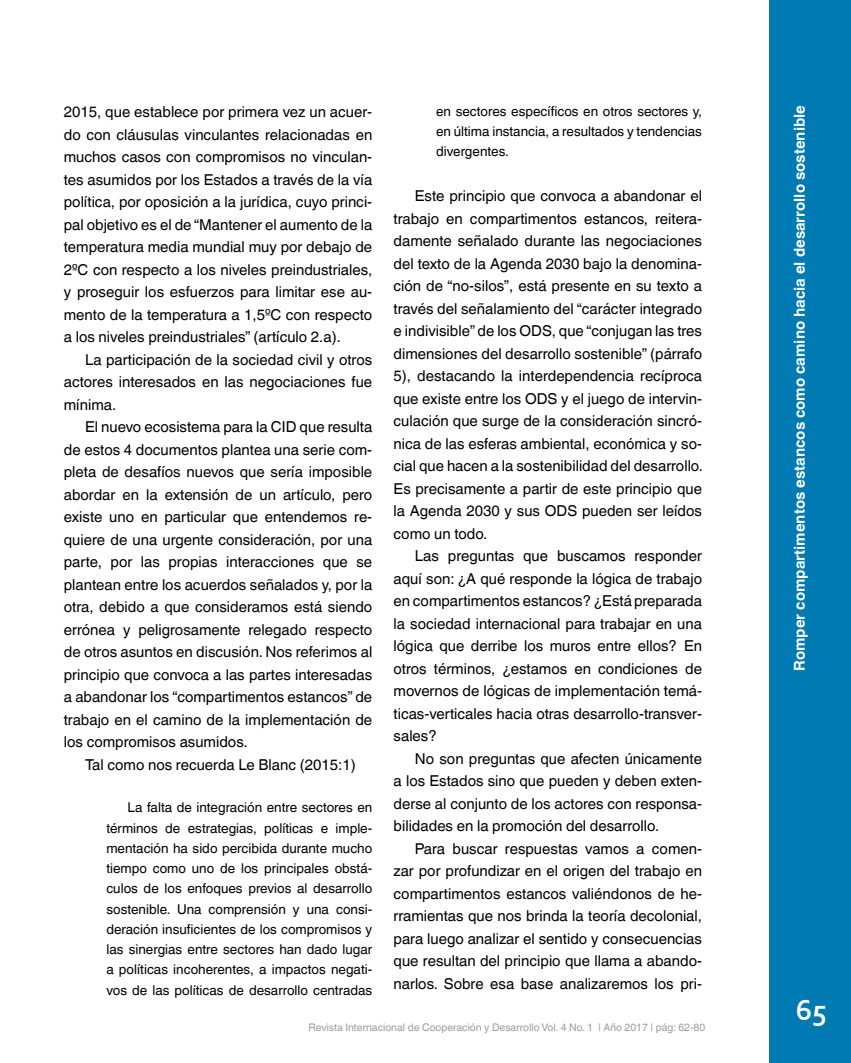
<style>
.page{position:relative;width:851px;height:1063px;background:#fff}
.page>*{position:absolute;margin:0;border:0;box-sizing:border-box;transform-origin:0 0}
.t1{font:700 30px "Corbel";color:#fff}
.t2{font:15px/22.5px "Helvetica World";color:#000;text-align:justify}
.t3{font:700 15px "Helvetica World";color:#fff}
.t4{font:13.5px/20.2px "Helvetica World";color:#000;text-align:justify}
.t5{font:10.5px "Helvetica World";color:#9d9d9c}
</style>
<div class="page">
<div style="left:769px;top:0;width:81px;height:1063px;background:#007ab3"></div>
<p class="t2" style="left:64px;top:101px;width:310px">2015, que establece por primera vez un acuer&shy;do con cláusulas vinculantes relacionadas en muchos casos con compromisos no vinculan&shy;tes asumidos por los Estados a través de la vía política, por oposición a la jurídica, cuyo princi&shy;pal objetivo es el de “Mantener el aumento de la temperatura media mundial muy por debajo de 2ºC con respecto a los niveles preindustriales, y proseguir los esfuerzos para limitar ese au&shy;mento de la temperatura a 1,5ºC con respecto a los niveles preindustriales” (artículo 2.a).</p>
<p class="t2" style="left:64px;top:348px;width:310px;text-indent:21px">La participación de la sociedad civil y otros actores interesados en las negociaciones fue mínima.</p>
<p class="t2" style="left:64px;top:416px;width:310px;text-indent:21px">El nuevo ecosistema para la CID que resulta de estos 4 documentos plantea una serie com&shy;pleta de desafíos nuevos que sería imposible abordar en la extensión de un artículo, pero existe uno en particular que entendemos re&shy;quiere de una urgente consideración, por una parte, por las propias interacciones que se plantean entre los acuerdos señalados y, por la otra, debido a que consideramos está siendo errónea y peligrosamente relegado respecto de otros asuntos en discusión. Nos referimos al principio que convoca a las partes interesadas a abandonar los “compartimentos estancos” de trabajo en el camino de la implementación de los compromisos asumidos.</p>
<p class="t2" style="left:85px;top:753px;width:272px">Tal como nos recuerda Le Blanc (2015:1)</p>
<p class="t4" style="left:106px;top:798px;width:267px;text-indent:21px">La falta de integración entre sectores en términos de estrategias, políticas e imple&shy;mentación ha sido percibida durante mucho tiempo como uno de los principales obstá&shy;culos de los enfoques previos al desarrollo sostenible. Una comprensión y una consi&shy;deración insuficientes de los compromisos y las sinergias entre sectores han dado lugar a políticas incoherentes, a impactos negati&shy;vos de las políticas de desarrollo centradas</p>
<p class="t4" style="left:436px;top:101px;width:267px">en sectores específicos en otros sectores y, en última instancia, a resultados y tendencias divergentes.</p>
<p class="t2" style="left:393px;top:185px;width:311px;text-indent:21px">Este principio que convoca a abandonar el trabajo en compartimentos estancos, reitera&shy;damente señalado durante las negociaciones del texto de la Agenda 2030 bajo la denomina&shy;ción de “no-silos”, está presente en su texto a través del señalamiento del “carácter integrado e indivisible” de los ODS, que “conjugan las tres dimensiones del desarrollo sostenible” (párrafo 5), destacando la interdependencia recíproca que existe entre los ODS y el juego de intervin&shy;culación que surge de la consideración sincró&shy;nica de las esferas ambiental, económica y so&shy;cial que hacen a la sostenibilidad del desarrollo.<br>Es precisamente a partir de este principio que la Agenda 2030 y sus ODS pueden ser leídos como un todo.</p>
<p class="t2" style="left:393px;top:545px;width:310px;text-indent:21px">Las preguntas que buscamos responder aquí son: ¿A qué responde la lógica de trabajo en compartimentos estancos? ¿Está preparada la sociedad internacional para trabajar en una lógica que derribe los muros entre ellos? En otros términos, ¿estamos en condiciones de movernos de lógicas de implementación temá&shy;ticas-verticales hacia otras desarrollo-transver&shy;sales?</p>
<p class="t2" style="left:393px;top:748px;width:310px;text-indent:21px">No son preguntas que afecten únicamente a los Estados sino que pueden y deben exten&shy;derse al conjunto de los actores con responsa&shy;bilidades en la promoción del desarrollo.</p>
<p class="t2" style="left:393px;top:838px;width:310px;text-indent:21px">Para buscar respuestas vamos a comen&shy;zar por profundizar en el origen del trabajo en compartimentos estancos valiéndonos de he&shy;rramientas que nos brinda la teoría decolonial, para luego analizar el sentido y consecuencias que resultan del principio que llama a abando&shy;narlos. Sobre esa base analizaremos los pri-</p>
<p class="t5" style="left:308px;top:1021px;width:398px">Revista Internacional de Cooperación y Desarrollo Vol. 4 No. 1 | Año 2017 | pág: 62-80</p>
<p class="t3" style="left:790px;top:671px;width:567px;rotate:-90deg">Romper compartimentos estancos como camino hacia el desarrollo sostenible</p>
<h1 class="t1" style="left:795px;top:992px;width:32px">65</h1>
</div>
